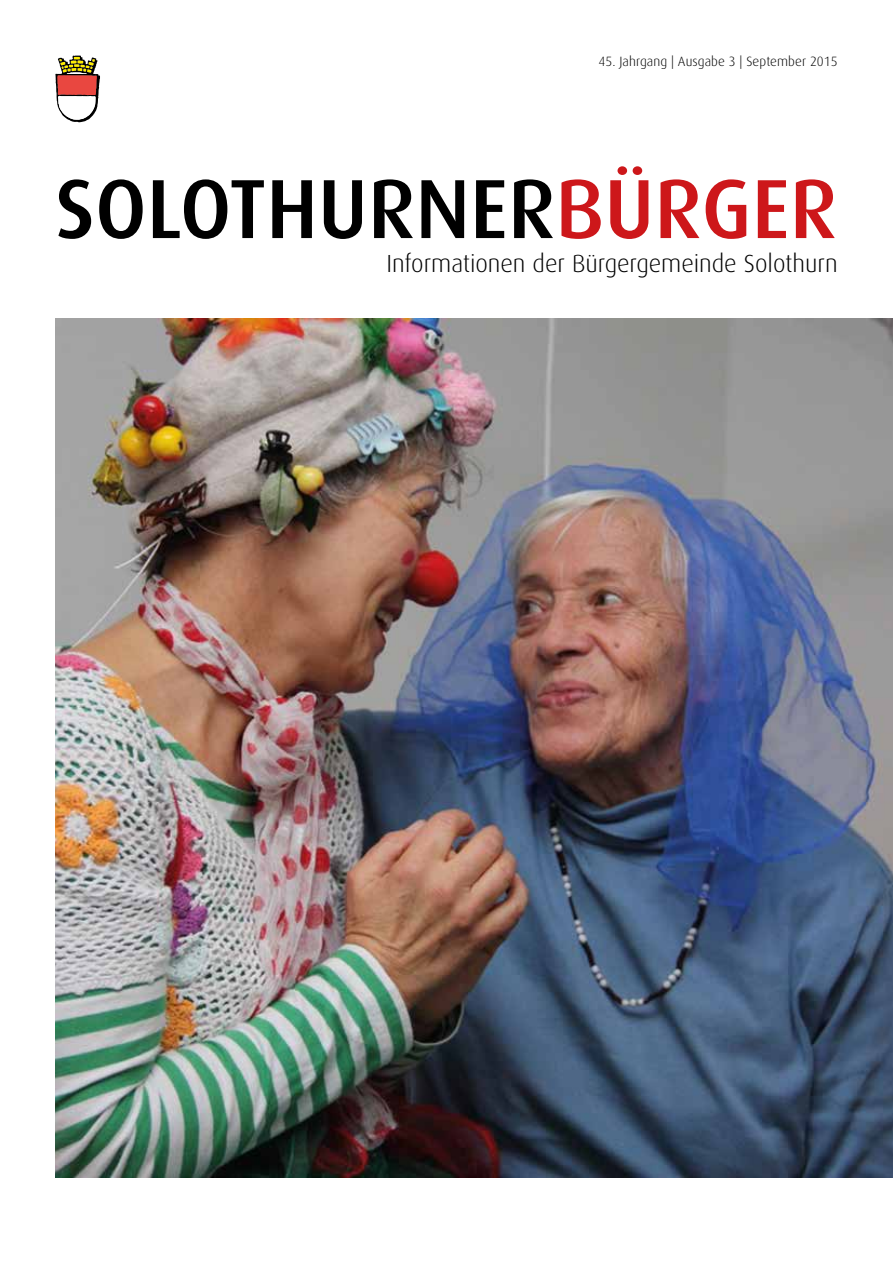
<style>
.page{position:relative;width:893px;height:1263px;background:#fff}
.page>*{position:absolute;margin:0;border:0;box-sizing:border-box;transform-origin:0 0}
.t1{font:500 84px "Dax";color:#000}
.t2{font:300 24.75px "Dax";color:#000}
.t3{font:300 13.5px "Dax";letter-spacing:.005em;color:#000}
.s1{color:#cd171a}
</style>
<div class="page">
<svg style="left:55px;top:55px;width:45px;height:68px"></svg>
<img style="left:55px;top:318px;width:838px;height:859px">
<p class="t3" style="left:598px;top:54px;width:241px">45. Jahrgang | Ausgabe 3 | September 2015</p>
<h1 class="t1" style="left:55px;top:162px;width:783px">SOLOTHURNER<span class="s1">BÜRGER</span></h1>
<p class="t2" style="left:387px;top:250px;width:453px">Informationen der Bürgergemeinde Solothurn</p>
</div>
